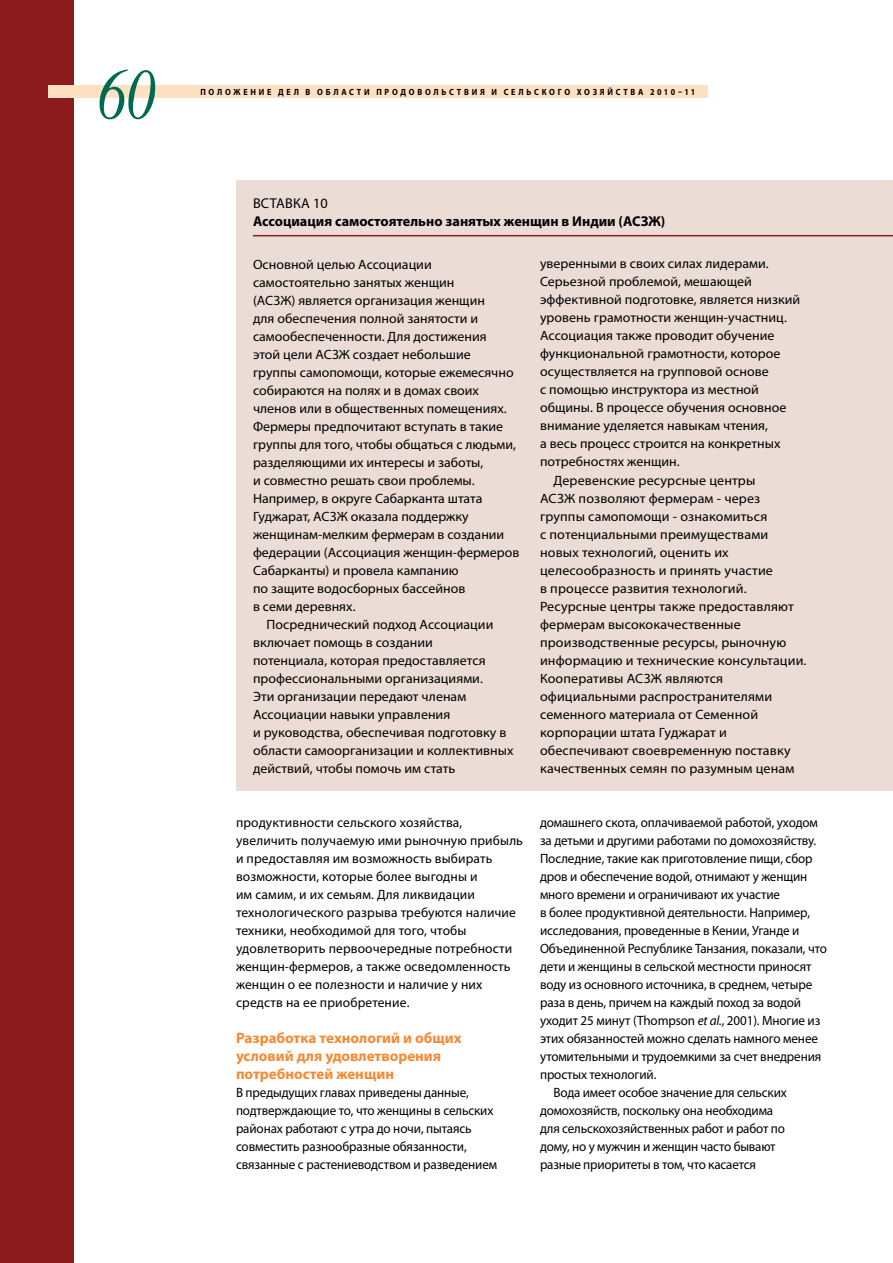
<style>
.page{position:relative;width:893px;height:1263px;background:#fff}
.page>*{position:absolute;margin:0;border:0;box-sizing:border-box;transform-origin:0 0}
.t1{font:italic 72px "Times";color:#006a51;scale:.8 1}
.t2{font:700 15px/18px "Myriad Pro";color:#f68933}
.t3{font:700 14.25px "Myriad Pro";color:#000}
.t4{font:14.25px "Myriad Pro";letter-spacing:.02em;color:#000}
.t5{font:13.5px/18px "Myriad Pro";color:#000}
.t6{font:13.5px "Myriad Pro";color:#000;scale:1.04 1}
.t7{font:700 9px "Myriad Pro";letter-spacing:.35em;color:#000;scale:.9 1}
.s1{font-style:italic}
</style>
<div class="page">
<div style="left:0;top:0;width:74px;height:1263px;background:#8b1b1d"></div>
<div style="left:49px;top:85px;width:659px;height:13px;background:#fee0c3"></div>
<div style="left:236px;top:181px;width:657px;height:610px;background:#ebdcd5"></div>
<hr style="left:253px;top:235px;width:640px;height:1px;background:#8b1b1d">
<h1 class="t1" style="left:98px;top:32px;width:74px">60</h1>
<p class="t7" style="left:200px;top:86px;width:19px">П олож</p>
<p class="t7" style="left:243px;top:86px;width:86px">ение дел в области</p>
<p class="t7" style="left:376px;top:86px;width:3px">продовольстви</p>
<p class="t7" style="left:480px;top:86px;width:46px">я и сельского</p>
<p class="t7" style="left:577px;top:86px;width:48px">хо зяйства</p>
<p class="t7" style="left:650px;top:86px;width:52px">2010–11</p>
<p class="t4" style="left:253px;top:195px;width:76px">ВСТАВКА 10</p>
<p class="t3" style="left:253px;top:212px;width:414px">Ассоциация самостоятельно занятых женщин в Индии (АСЗЖ)</p>
<p class="t5" style="left:253px;top:255px;width:180px">Основной целью Ассоциации</p>
<p class="t5" style="left:253px;top:273px;width:203px">самостоятельно занятых женщин</p>
<p class="t5" style="left:253px;top:291px;width:233px">(АСЗЖ) является организация женщин</p>
<p class="t5" style="left:253px;top:309px;width:227px">для обеспечения полной занятости и</p>
<p class="t5" style="left:253px;top:327px;width:235px">самообеспеченности. Для достижения</p>
<p class="t5" style="left:253px;top:345px;width:219px">этой цели АСЗЖ создает небольшие</p>
<p class="t5" style="left:253px;top:363px;width:262px">группы самопомощи, которые ежемесячно</p>
<p class="t5" style="left:253px;top:381px;width:228px">собираются на полях и в домах своих</p>
<p class="t5" style="left:253px;top:399px;width:255px">членов или в общественных помещениях.</p>
<p class="t5" style="left:253px;top:417px;width:252px">Фермеры предпочитают вступать в такие</p>
<p class="t5" style="left:253px;top:435px;width:265px">группы для того, чтобы общаться с людьми,</p>
<p class="t5" style="left:253px;top:453px;width:232px">разделяющими их интересы и заботы,</p>
<p class="t5" style="left:253px;top:471px;width:223px">и совместно решать свои проблемы.</p>
<p class="t5" style="left:253px;top:489px;width:231px">Например, в округе Сабарканта штата</p>
<p class="t5" style="left:253px;top:507px;width:217px">Гуджарат, АСЗЖ оказала поддержку</p>
<p class="t5" style="left:253px;top:525px;width:253px">женщинам-мелким фермерам в создании</p>
<p class="t5" style="left:253px;top:543px;width:268px">федерации (Ассоциация женщин-фермеров</p>
<p class="t5" style="left:253px;top:561px;width:207px">Сабарканты) и провела кампанию</p>
<p class="t5" style="left:253px;top:579px;width:214px">по защите водосборных бассейнов</p>
<p class="t5" style="left:253px;top:597px;width:104px">в семи деревнях.</p>
<p class="t5" style="left:266px;top:615px;width:228px">Посреднический подход Ассоциации</p>
<p class="t5" style="left:253px;top:633px;width:181px">включает помощь в создании</p>
<p class="t5" style="left:253px;top:651px;width:234px">потенциала, которая предоставляется</p>
<p class="t5" style="left:253px;top:669px;width:231px">профессиональными организациями.</p>
<p class="t5" style="left:253px;top:687px;width:215px">Эти организации передают членам</p>
<p class="t5" style="left:253px;top:705px;width:199px">Ассоциации навыки управления</p>
<p class="t5" style="left:253px;top:723px;width:255px">и руководства, обеспечивая подготовку в</p>
<p class="t5" style="left:253px;top:741px;width:262px">области самоорганизации и коллективных</p>
<p class="t5" style="left:253px;top:759px;width:204px">действий, чтобы помочь им стать</p>
<p class="t5" style="left:236px;top:813px;width:289px">продуктивности сельского хозяйства, увеличить получаемую ими рыночную прибыль и предоставляя им возможность выбирать возможности, которые более выгодны и<br>им самим, и их семьям. Для ликвидации технологического разрыва требуются наличие техники, необходимой для того, чтобы удовлетворить первоочередные потребности женщин-фермеров, а также осведомленность женщин о ее полезности и наличие у них средств на ее приобретение.</p>
<p class="t2" style="left:236px;top:1028px;width:227px">Разработка технологий и общих условий для удовлетворения потребностей женщин</p>
<p class="t5" style="left:236px;top:1083px;width:263px">В предыдущих главах приведены данные, подтверждающие то, что женщины в сельских районах работают с утра до ночи, пытаясь совместить разнообразные обязанности, связанные с растениеводством и разведением</p>
<p class="t5" style="left:540px;top:255px;width:230px">уверенными в своих силах лидерами.</p>
<p class="t5" style="left:540px;top:273px;width:213px">Серьезной проблемой, мешающей</p>
<p class="t5" style="left:540px;top:291px;width:262px">эффективной подготовке, является низкий</p>
<p class="t5" style="left:540px;top:309px;width:248px">уровень грамотности женщин-участниц.</p>
<p class="t5" style="left:540px;top:327px;width:236px">Ассоциация также проводит обучение</p>
<p class="t5" style="left:540px;top:345px;width:242px">функциональной грамотности, которое</p>
<p class="t5" style="left:540px;top:363px;width:230px">осуществляется на групповой основе</p>
<p class="t5" style="left:540px;top:381px;width:220px">с помощью инструктора из местной</p>
<p class="t5" style="left:540px;top:399px;width:248px">общины. В процессе обучения основное</p>
<p class="t5" style="left:540px;top:417px;width:230px">внимание уделяется навыкам чтения,</p>
<p class="t5" style="left:540px;top:435px;width:242px">а весь процесс строится на конкретных</p>
<p class="t5" style="left:540px;top:453px;width:141px">потребностях женщин.</p>
<p class="t6" style="left:554px;top:472px;width:196px">Деревенские ресурсные центры</p>
<p class="t6" style="left:540px;top:490px;width:213px">АСЗЖ позволяют фермерам - через</p>
<p class="t6" style="left:540px;top:508px;width:220px">группы самопомощи - ознакомиться</p>
<p class="t6" style="left:540px;top:526px;width:221px">с потенциальными преимуществами</p>
<p class="t6" style="left:540px;top:544px;width:183px">новых технологий, оценить их</p>
<p class="t6" style="left:540px;top:562px;width:225px">целесообразность и принять участие</p>
<p class="t6" style="left:540px;top:580px;width:200px">в процессе развития технологий.</p>
<p class="t6" style="left:540px;top:598px;width:246px">Ресурсные центры также предоставляют</p>
<p class="t6" style="left:540px;top:616px;width:194px">фермерам высококачественные</p>
<p class="t6" style="left:540px;top:634px;width:238px">производственные ресурсы, рыночную</p>
<p class="t6" style="left:540px;top:652px;width:258px">информацию и технические консультации.</p>
<p class="t6" style="left:540px;top:670px;width:178px">Кооперативы АСЗЖ являются</p>
<p class="t6" style="left:540px;top:688px;width:225px">официальными распространителями</p>
<p class="t6" style="left:540px;top:706px;width:211px">семенного материала от Семенной</p>
<p class="t6" style="left:540px;top:724px;width:181px">корпорации штата Гуджарат и</p>
<p class="t6" style="left:540px;top:742px;width:242px">обеспечивают своевременную поставку</p>
<p class="t6" style="left:540px;top:760px;width:246px">качественных семян по разумным ценам</p>
<p class="t5" style="left:540px;top:813px;width:279px">домашнего скота, оплачиваемой работой, уходом</p>
<p class="t5" style="left:540px;top:831px;width:278px">за детьми и другими работами по домохозяйству.</p>
<p class="t5" style="left:540px;top:849px;width:274px">Последние, такие как приготовление пищи, сбор</p>
<p class="t5" style="left:540px;top:867px;width:269px">дров и обеспечение водой, отнимают у женщин</p>
<p class="t5" style="left:540px;top:885px;width:241px">много времени и ограничивают их участие</p>
<p class="t5" style="left:540px;top:903px;width:272px">в более продуктивной деятельности. Например,</p>
<p class="t5" style="left:540px;top:921px;width:261px">исследования, проведенные в Кении, Уганде и</p>
<p class="t5" style="left:540px;top:939px;width:288px">Объединенной Республике Танзания, показали, что</p>
<p class="t5" style="left:540px;top:957px;width:273px">дети и женщины в сельской местности приносят</p>
<p class="t5" style="left:540px;top:975px;width:274px">воду из основного источника, в среднем, четыре</p>
<p class="t5" style="left:540px;top:993px;width:263px">раза в день, причем на каждый поход за водой</p>
<p class="t5" style="left:540px;top:1011px;width:282px">уходит 25 минут (Thompson <span class="s1">et al.</span>, 2001). Многие из</p>
<p class="t5" style="left:540px;top:1029px;width:279px">этих обязанностей можно сделать намного менее</p>
<p class="t5" style="left:540px;top:1047px;width:283px">утомительными и трудоемкими за счет внедрения</p>
<p class="t5" style="left:540px;top:1065px;width:118px">простых технологий.</p>
<p class="t5" style="left:553px;top:1083px;width:235px">Вода имеет особое значение для сельских</p>
<p class="t5" style="left:540px;top:1101px;width:235px">домохозяйств, поскольку она необходима</p>
<p class="t5" style="left:540px;top:1119px;width:246px">для сельскохозяйственных работ и работ по</p>
<p class="t5" style="left:540px;top:1137px;width:237px">дому, но у мужчин и женщин часто бывают</p>
<p class="t5" style="left:540px;top:1155px;width:217px">разные приоритеты в том, что касается</p>
</div>
